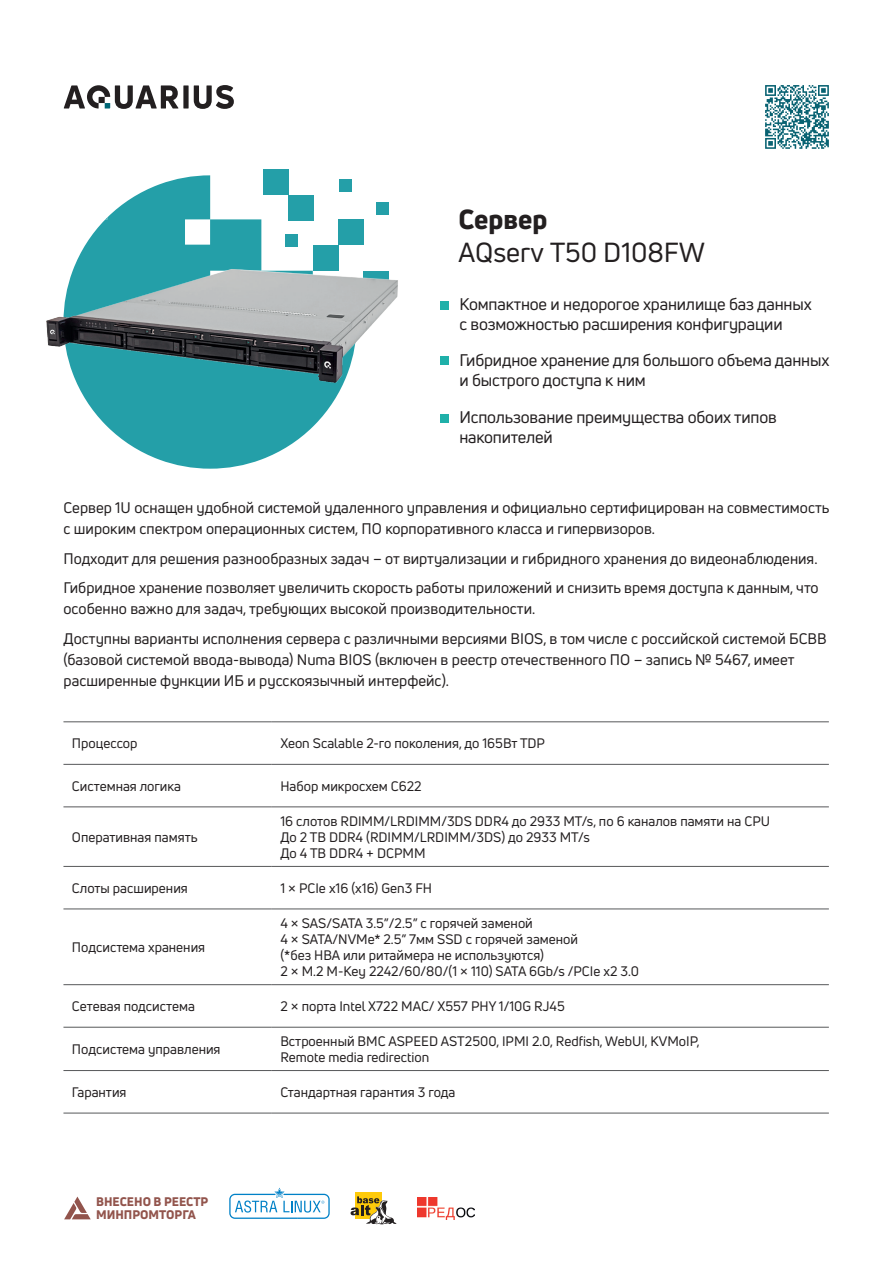
<style>
.page{position:relative;width:893px;height:1263px;background:#fff}
.page>*{position:absolute;margin:0;border:0;box-sizing:border-box;transform-origin:0 0}
.t1{font:27px "Uni Neue";color:#231f20}
.t2{font:800 27px "Uni Neue";color:#231f20}
.t3{font:16.5px/19.8px "Uni Neue";letter-spacing:-.01em;color:#231f20}
.t4{font:15px/21px "Uni Neue";color:#231f20}
.t5{font:13.5px/16.2px "Uni Neue";color:#231f20}
.t6{font:800 12.15px/13.5px "Uni Neue";color:#92544c}
</style>
<div class="page">
<div style="left:183px;top:85px;width:6px;height:24px;background:#231f20"></div>
<svg style="left:194px;top:85px;width:40px;height:24px"></svg>
<svg style="left:64px;top:85px;width:115px;height:24px"></svg>
<svg style="left:64px;top:1196px;width:27px;height:23px"></svg>
<svg style="left:76px;top:175px;width:281px;height:294px;fill:#249fa8"></svg>
<div style="left:263px;top:169px;width:25px;height:26px;background:#249fa8"></div>
<div style="left:339px;top:179px;width:13px;height:13px;background:#249fa8"></div>
<div style="left:286px;top:234px;width:12px;height:13px;background:#249fa8"></div>
<div style="left:377px;top:202px;width:12px;height:12px;background:#249fa8"></div>
<div style="left:288px;top:195px;width:25px;height:25px;background:#249fa8"></div>
<div style="left:339px;top:220px;width:25px;height:25px;background:#249fa8"></div>
<div style="left:313px;top:245px;width:25px;height:26px;background:#249fa8"></div>
<div style="left:440px;top:301px;width:9px;height:9px;background:#1fb0a9"></div>
<div style="left:440px;top:356px;width:9px;height:9px;background:#1fb0a9"></div>
<div style="left:440px;top:414px;width:9px;height:9px;background:#1fb0a9"></div>
<svg style="left:63px;top:722px;width:766px;height:391px"></svg>
<hr style="left:63px;top:721px;width:209px;height:1px;background:#57585a">
<hr style="left:272px;top:721px;width:557px;height:1px;background:#57585a">
<hr style="left:63px;top:764px;width:209px;height:1px;background:#57585a">
<hr style="left:272px;top:764px;width:557px;height:1px;background:#57585a">
<hr style="left:63px;top:806px;width:209px;height:1px;background:#57585a">
<hr style="left:272px;top:806px;width:557px;height:1px;background:#57585a">
<hr style="left:63px;top:866px;width:209px;height:1px;background:#57585a">
<hr style="left:272px;top:866px;width:557px;height:1px;background:#57585a">
<hr style="left:63px;top:908px;width:209px;height:1px;background:#57585a">
<hr style="left:272px;top:908px;width:557px;height:1px;background:#57585a">
<hr style="left:63px;top:984px;width:209px;height:1px;background:#57585a">
<hr style="left:272px;top:984px;width:557px;height:1px;background:#57585a">
<hr style="left:63px;top:1027px;width:209px;height:1px;background:#57585a">
<hr style="left:272px;top:1027px;width:557px;height:1px;background:#57585a">
<hr style="left:63px;top:1070px;width:209px;height:1px;background:#57585a">
<hr style="left:272px;top:1070px;width:557px;height:1px;background:#57585a">
<hr style="left:63px;top:1113px;width:209px;height:1px;background:#57585a">
<hr style="left:272px;top:1113px;width:557px;height:1px;background:#57585a">
<svg style="left:229px;top:1188px;width:101px;height:31px"></svg>
<div style="left:355px;top:1192px;width:27px;height:26px;background:#feca0a"></div>
<svg style="left:351px;top:1196px;width:46px;height:28px"></svg>
<img style="left:417px;top:1197px;width:58px;height:22px">
<svg style="left:765px;top:85px;width:64px;height:64px"></svg>
<img style="left:46px;top:262px;width:352px;height:125px">
<h1 class="t2" style="left:458px;top:202px;width:91px">Сервер</h1>
<h1 class="t1" style="left:458px;top:235px;width:248px">AQserv T50 D108FW</h1>
<p class="t3" style="left:459px;top:294px;width:354px">Компактное и недорогое хранилище баз данных с возможностью расширения конфигурации</p>
<p class="t3" style="left:459px;top:350px;width:372px">Гибридное хранение для большого объема данных и быстрого доступа к ним</p>
<p class="t3" style="left:459px;top:407px;width:319px">Использование преимущества обоих типов накопителей</p>
<p class="t4" style="left:63px;top:497px;width:767px">Сервер 1U оснащен удобной системой удаленного управления и официально сертифицирован на совместимость с широким спектром операционных систем, ПО корпоративного класса и гипервизоров.</p>
<p class="t4" style="left:63px;top:544px;width:757px;line-height:29.5px">Подходит для решения разнообразных задач – от виртуализации и гибридного хранения до видеонаблюдения.<br>Гибридное хранение позволяет увеличить скорость работы приложений и снизить время доступа к данным, что</p>
<p class="t4" style="left:64px;top:594px;width:765px;line-height:29.5px">особенно важно для задач, требующих высокой производительности.<br>Доступны варианты исполнения сервера с различными версиями BIOS, в том числе с российской системой БСВВ</p>
<p class="t4" style="left:64px;top:649px;width:732px">(базовой системой ввода-вывода) Numa BIOS (включен в реестр отечественного ПО – запись № 5467, имеет расширенные функции ИБ и русскоязычный интерфейс).</p>
<p class="t5" style="left:72px;top:735px;width:67px">Процессор</p>
<p class="t5" style="left:280px;top:735px;width:266px">Xeon Scalable 2-го поколения, до 165Вт TDP</p>
<p class="t5" style="left:72px;top:778px;width:111px">Системная логика</p>
<p class="t5" style="left:280px;top:778px;width:143px">Набор микросхем C622</p>
<p class="t5" style="left:72px;top:829px;width:127px">Оперативная память</p>
<p class="t5" style="left:280px;top:812px;width:491px">16 слотов RDIMM/LRDIMM/3DS DDR4 до 2933 MT/s, по 6 каналов памяти на CPU<br>До 2 TB DDR4 (RDIMM/LRDIMM/3DS) до 2933 MT/s<br>До 4 TB DDR4 + DCPMM</p>
<p class="t5" style="left:72px;top:880px;width:117px">Слоты расширения</p>
<p class="t5" style="left:280px;top:880px;width:153px">1 × PCIe x16 (x16) Gen3 FH</p>
<p class="t5" style="left:72px;top:939px;width:135px">Подсистема хранения</p>
<p class="t5" style="left:280px;top:914px;width:360px">4 × SAS/SATA 3.5”/2.5” с горячей заменой<br>4 × SATA/NVMe* 2.5” 7мм SSD с горячей заменой<br>(*без HBA или ритаймера не используются)<br>2 × M.2 M-Key 2242/60/80/(1 × 110) SATA 6Gb/s /PCIe x2 3.0</p>
<p class="t5" style="left:72px;top:998px;width:124px">Сетевая подсистема</p>
<p class="t5" style="left:280px;top:998px;width:286px">2 × порта Intel X722 MAC/ X557 PHY 1/10G RJ45</p>
<p class="t5" style="left:72px;top:1041px;width:150px">Подсистема управления</p>
<p class="t5" style="left:280px;top:1033px;width:421px">Встроенный BMC ASPEED AST2500, IPMI 2.0, Redfish, WebUI, KVMoIP,<br>Remote media redirection</p>
<p class="t5" style="left:72px;top:1084px;width:56px">Гарантия</p>
<p class="t5" style="left:280px;top:1084px;width:177px">Стандартная гарантия 3 года</p>
<p class="t6" style="left:96px;top:1194px;width:114px">ВНЕСЕНО В РЕЕСТР<br>МИНПРОМТОРГА</p>
</div>
